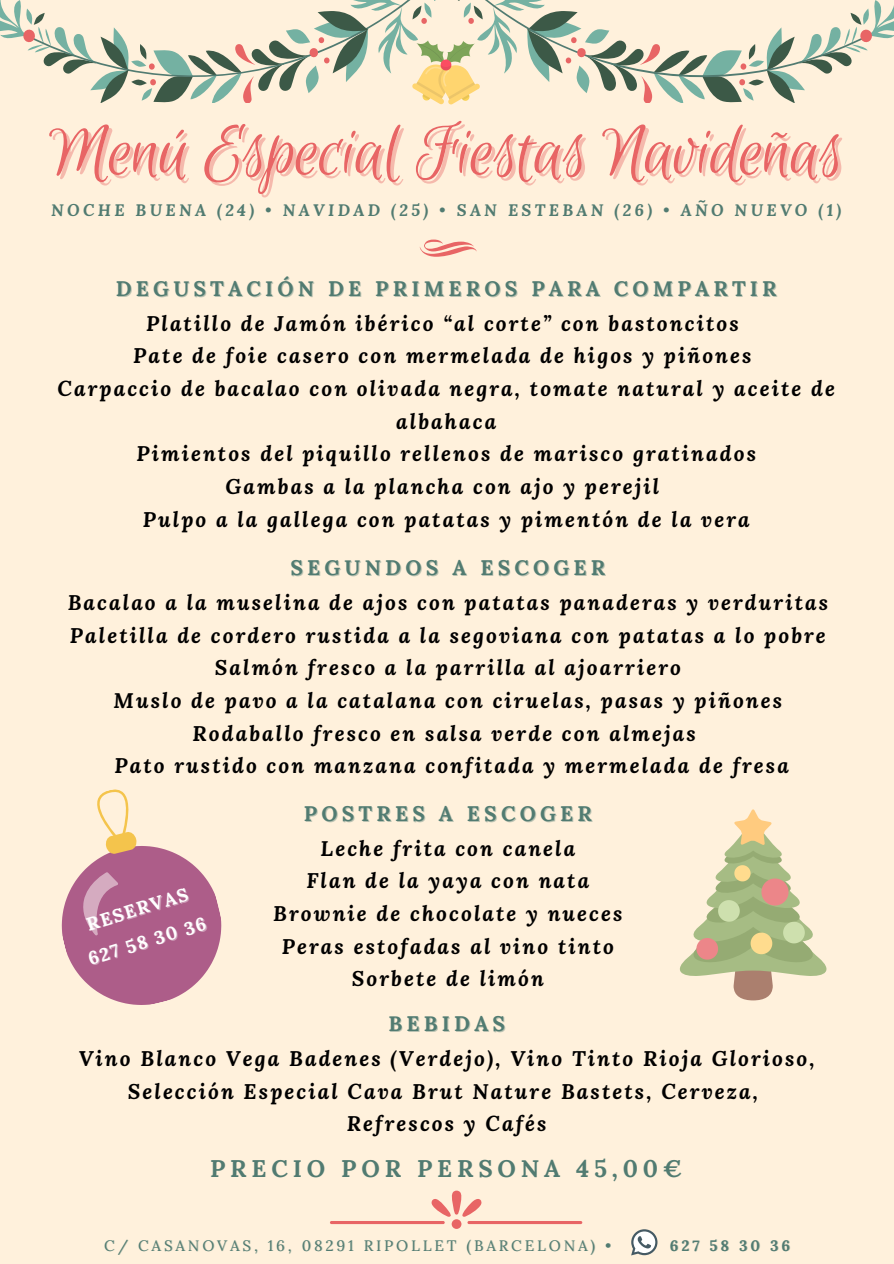
<style>
.page{position:relative;width:894px;height:1264px;background:#fff}
.page>*{position:absolute;margin:0;border:0;box-sizing:border-box;transform-origin:0 0}
.t1{font:78px "Euphoria Script";letter-spacing:-.01em;color:#e86565}
.t2{font:700 24px "Lora";letter-spacing:.2em;color:#517b71}
.t3{font:italic 700 21px/32.7px "Lora";letter-spacing:.1em;color:#000;text-align:center}
.t4{font:700 21px "Lora";letter-spacing:.2em;color:#517b71}
.t5{font:700 18.3px "Lora";color:#fff}
.t6{font:italic 700 16.5px "Lora";letter-spacing:.2em;color:#517b71}
.t7{font:15px "Lora";letter-spacing:.2em;color:#517b71}
.t8{font:700 15px "Lora";letter-spacing:.2em;color:#517b71}
.s1{font-weight:400;font-style:normal}
</style>
<div class="page">
<div style="left:0;top:0;width:893px;height:1263px;background:#fff1dc"></div>
<svg style="left:419px;top:239px;width:57px;height:18px"></svg>
<svg style="left:680px;top:809px;width:147px;height:191px"></svg>
<svg style="left:0;top:0;width:893px;height:105px"></svg>
<div style="left:451px;top:1219px;width:10px;height:9px;background:#e86565;border-radius:50%"></div>
<svg style="left:431px;top:1190px;width:50px;height:26px"></svg>
<hr style="left:330px;top:1220px;width:114px;height:3px;background:#e86565;border-radius:2px">
<hr style="left:467px;top:1220px;width:115px;height:3px;background:#e86565;border-radius:2px">
<svg style="left:61px;top:789px;width:161px;height:216px"></svg>
<svg style="left:631px;top:1229px;width:26px;height:26px"></svg>
<p class="t1" style="left:49px;top:110px;width:795px">Menú Especial Fiestas Navideñas</p>
<p class="t6" style="left:51px;top:199px;width:791px">NOCHE BUENA (24) <span class="s1">•</span> NAVIDAD (25) <span class="s1">•</span> SAN ESTEBAN (26) <span class="s1">•</span> AÑO NUEVO (1)</p>
<p class="t4" style="left:116px;top:274px;width:662px">DEGUSTACIÓN DE PRIMEROS PARA COMPARTIR</p>
<p class="t3" style="left:146px;top:306px;width:594px">Platillo de Jamón ibérico “al corte” con bastoncitos</p>
<p class="t3" style="left:133px;top:339px;width:619px">Pate de foie casero con mermelada de higos y piñones</p>
<p class="t3" style="left:57px;top:371px;width:778px">Carpaccio de bacalao con olivada negra, tomate natural y aceite de albahaca</p>
<p class="t3" style="left:136px;top:437px;width:621px">Pimientos del piquillo rellenos de marisco gratinados</p>
<p class="t3" style="left:225px;top:469px;width:435px">Gambas a la plancha con ajo y perejil</p>
<p class="t3" style="left:143px;top:502px;width:608px">Pulpo a la gallega con patatas y pimentón de la vera</p>
<p class="t4" style="left:290px;top:554px;width:316px">SEGUNDOS A ESCOGER</p>
<p class="t3" style="left:68px;top:586px;width:761px">Bacalao a la muselina de ajos con patatas panaderas y verduritas</p>
<p class="t3" style="left:70px;top:618px;width:757px">Paletilla de cordero rustida a la segoviana con patatas a lo pobre</p>
<p class="t3" style="left:215px;top:651px;width:467px">Salmón fresco a la parrilla al ajoarriero</p>
<p class="t3" style="left:113px;top:683px;width:670px">Muslo de pavo a la catalana con ciruelas, pasas y piñones</p>
<p class="t3" style="left:192px;top:716px;width:504px">Rodaballo fresco en salsa verde con almejas</p>
<p class="t3" style="left:114px;top:749px;width:675px">Pato rustido con manzana confitada y mermelada de fresa</p>
<p class="t4" style="left:304px;top:799px;width:289px">POSTRES A ESCOGER</p>
<p class="t3" style="left:320px;top:831px;width:256px">Leche frita con canela</p>
<p class="t3" style="left:306px;top:864px;width:284px">Flan de la yaya con nata</p>
<p class="t3" style="left:273px;top:896px;width:351px">Brownie de chocolate y nueces</p>
<p class="t3" style="left:282px;top:929px;width:333px">Peras estofadas al vino tinto</p>
<p class="t3" style="left:352px;top:962px;width:193px">Sorbete de limón</p>
<p class="t4" style="left:388px;top:1009px;width:118px">BEBIDAS</p>
<p class="t3" style="left:79px;top:1041px;width:737px">Vino Blanco Vega Badenes (Verdejo), Vino Tinto Rioja Glorioso,</p>
<p class="t3" style="left:128px;top:1074px;width:631px">Selección Especial Cava Brut Nature Bastets, Cerveza,</p>
<p class="t3" style="left:347px;top:1106px;width:201px">Refrescos y Cafés</p>
<p class="t5" style="left:83px;top:913px;width:107px;rotate:-17deg">RESERVAS</p>
<p class="t5" style="left:85px;top:947px;width:124px;rotate:-17deg">627 58 30 36</p>
<p class="t2" style="left:210px;top:1152px;width:473px">PRECIO POR PERSONA 45,00€</p>
<p class="t7" style="left:104px;top:1235px;width:508px">C/ CASANOVAS, 16, 08291 RIPOLLET (BARCELONA) •</p>
<p class="t8" style="left:669px;top:1235px;width:122px">627 58 30 36</p>
</div>
